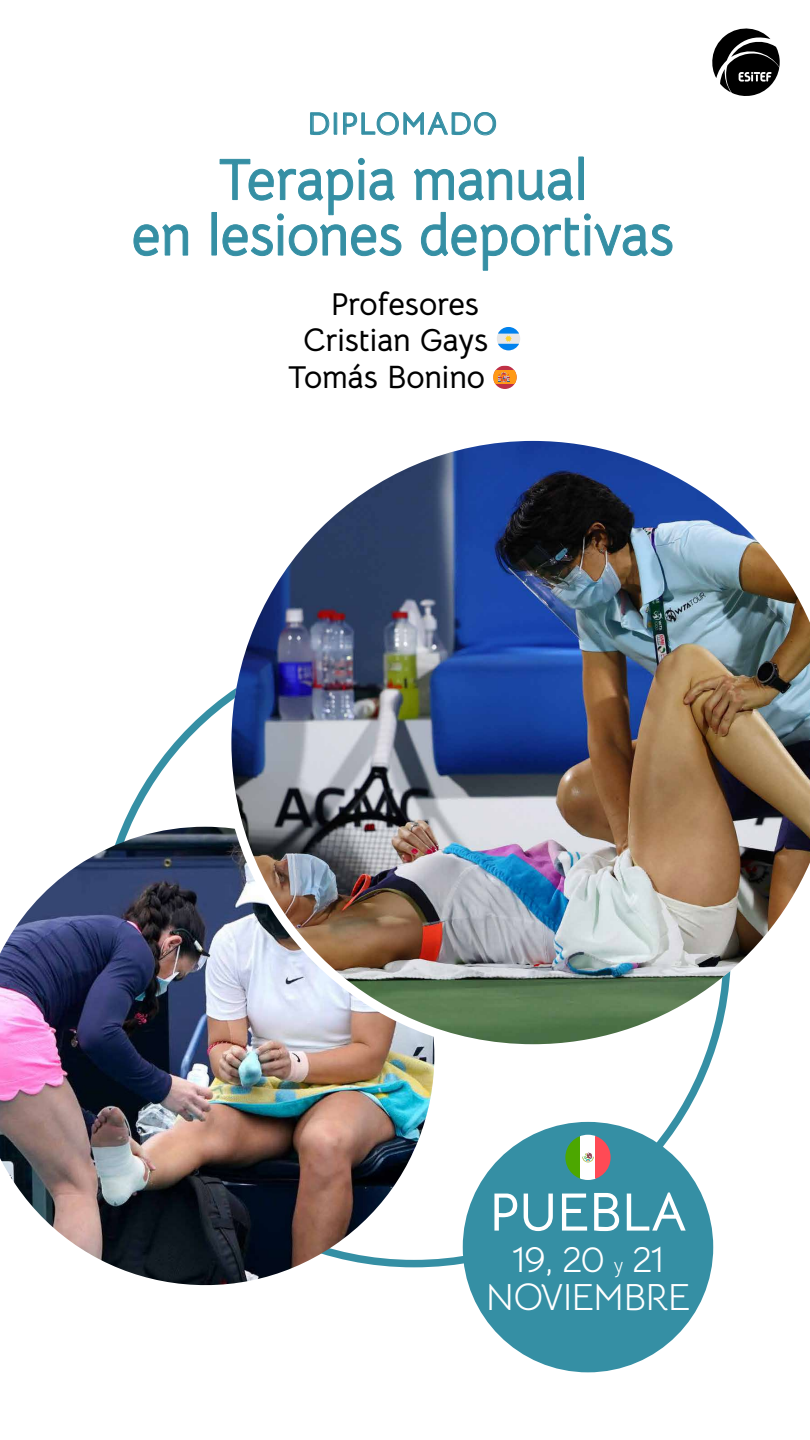
<style>
.page{position:relative;width:810px;height:1440px;background:#fff}
.page>*{position:absolute;margin:0;border:0;box-sizing:border-box;transform-origin:0 0}
.t1{font:700 58.5px/55.5px "Bellota Text";color:#358fa4;text-align:center;scale:.95 1}
.t2{font:700 53.93px "Bellota Text";letter-spacing:-.01em;color:#fff}
.t3{font:37.72px/37.7px "Bellota Text";letter-spacing:-.025em;color:#fff;text-align:center}
.t4{font:700 31.72px/36.7px "Bellota Text";color:#000;text-align:right}
.t5{font:700 31.05px "Bellota Text";letter-spacing:.025em;color:#358fa4}
.s1{font-size:20.1px}
</style>
<div class="page">
<svg style="left:712px;top:28px;width:68px;height:68px"></svg>
<svg style="left:133px;top:224px;width:55px;height:32px"></svg>
<div style="left:211px;top:212px;width:6px;height:43px;border:1px solid #358fa4"></div>
<svg style="left:219px;top:111px;width:454px;height:160px"></svg>
<img style="left:0;top:827px;width:466px;height:459px">
<img style="left:219px;top:827px;width:323px;height:230px">
<div style="left:463px;top:1122px;width:250px;height:250px;background:#358fa4;border-radius:50%"></div>
<svg style="left:565px;top:1136px;width:15px;height:43px"></svg>
<div style="left:580px;top:1135px;width:16px;height:45px;background:#fff"></div>
<svg style="left:596px;top:1136px;width:15px;height:43px"></svg>
<svg style="left:582px;top:1152px;width:12px;height:10px"></svg>
<img style="left:231px;top:441px;width:579px;height:603px">
<div style="left:497px;top:327px;width:23px;height:23px;background:#e7e7e7;border-radius:50%"></div>
<svg style="left:498px;top:327px;width:21px;height:23px"></svg>
<svg style="left:493px;top:366px;width:24px;height:23px"></svg>
<p class="t5" style="left:308px;top:98px;width:191px">DIPLOMADO</p>
<p class="t1" style="left:132px;top:146px;width:572px">Terapia manual<br>en lesiones deportivas</p>
<p class="t4" style="left:288px;top:282px;width:202px">Profesores<br>Cristian Gays<br>Tomás Bonino</p>
<p class="t2" style="left:489px;top:1167px;width:200px">PUEBLA</p>
<p class="t3" style="left:486px;top:1238px;width:206px">19, 20 <span class="s1">y</span> 21<br>NOVIEMBRE</p>
</div>
